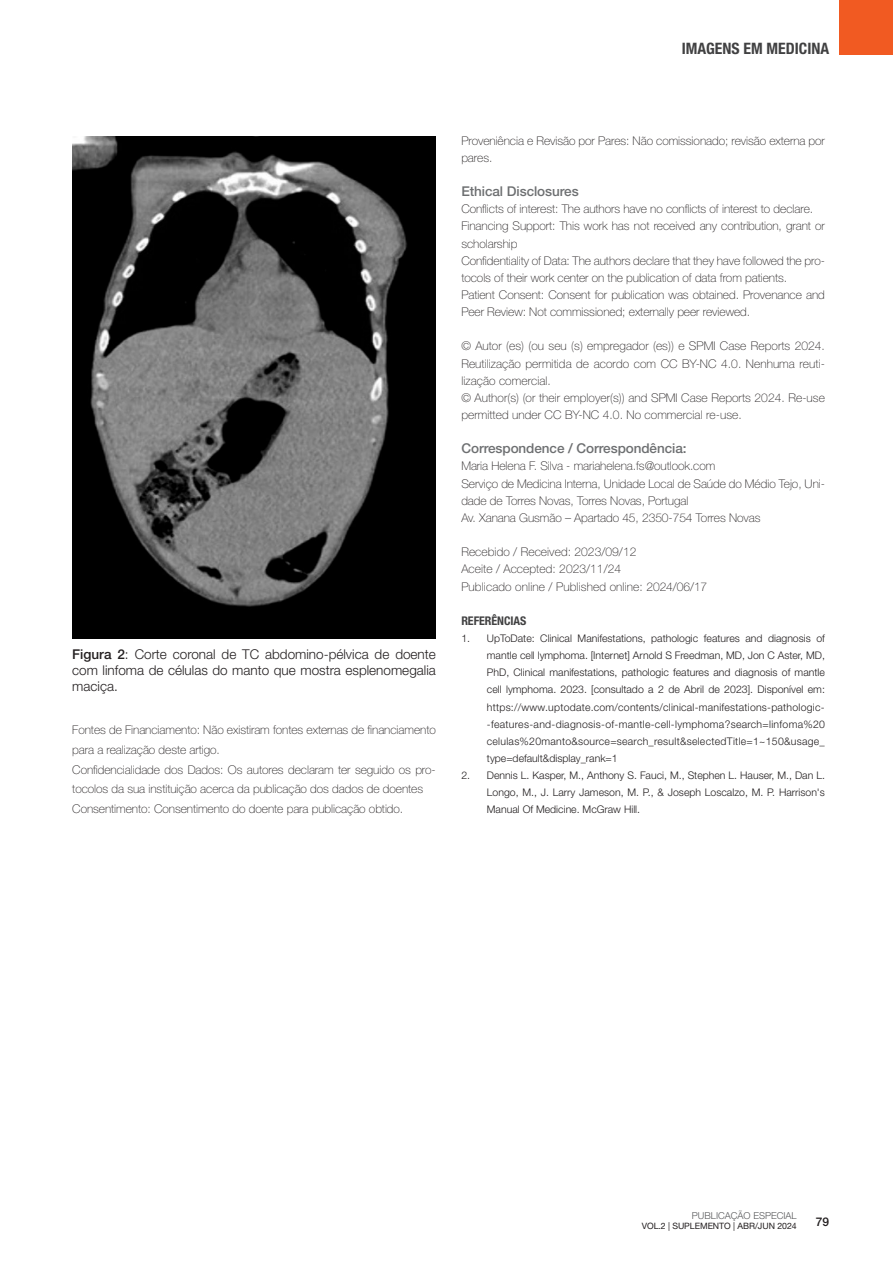
<style>
.page{position:relative;width:893px;height:1263px;background:#fff}
.page>*{position:absolute;margin:0;border:0;box-sizing:border-box;transform-origin:0 0}
.t1{font:700 condensed 15.75px "Helvetica Neue LT Std";color:#414142}
.t2{font:300 13.5px/16.2px "Helvetica Neue LT Std";color:#231f20;text-align:justify}
.t3{font:500 13.5px "Helvetica Neue LT Std";letter-spacing:-.005em;color:#6d6f71}
.t4{font:100 12px/17.1px "Helvetica Neue LT Std";letter-spacing:-.005em;color:#231f20}
.t5{font:700 condensed 12px "Helvetica Neue LT Std";letter-spacing:-.005em;color:#414142}
.t6{font:500 12px "Helvetica Neue LT Std";color:#231f20}
.t7{font:300 10.5px/17.1px "Helvetica Neue LT Std";color:#231f20;text-align:justify}
.t8{font:300 9.6px "Helvetica Neue LT Std";color:#58595b}
.t9{font:8.7px "Helvetica Neue LT Std";letter-spacing:-.005em;color:#231f20}
.s1{font-weight:500}
</style>
<div class="page">
<div style="left:838px;top:0;width:55px;height:55px;background:#f15a22"></div>
<img style="left:72px;top:136px;width:364px;height:502px">
<h1 class="t1" style="left:682px;top:39px;width:149px">IMAGENS EM MEDICINA</h1>
<p class="t2" style="left:72px;top:645px;width:365px"><span class="s1">Figura 2</span>: Corte coronal de TC abdomino-pélvica de doente com linfoma de células do manto que mostra esplenomegalia maciça.</p>
<p class="t4" style="left:72px;top:719px;width:365px;line-height:20px">Fontes de Financiamento: Não existiram fontes externas de financiamento para a realização deste artigo.<br>Confidencialidade dos Dados: Os autores declaram ter seguido os pro&shy;tocolos da sua instituição acerca da publicação dos dados de doentes Consentimento: Consentimento do doente para publicação obtido.</p>
<p class="t4" style="left:461px;top:132px;width:365px">Proveniência e Revisão por Pares: Não comissionado; revisão externa por pares.</p>
<p class="t3" style="left:461px;top:183px;width:119px">Ethical Disclosures</p>
<p class="t4" style="left:461px;top:200px;width:365px">Conflicts of interest: The authors have no conflicts of interest to declare.<br>Financing Support: This work has not received any contribution, grant or scholarship<br>Confidentiality of Data: The authors declare that they have followed the pro&shy;tocols of their work center on the publication of data from patients.<br>Patient Consent: Consent for publication was obtained. Provenance and Peer Review: Not commissioned; externally peer reviewed.</p>
<p class="t4" style="left:461px;top:338px;width:365px">© Autor (es) (ou seu (s) empregador (es)) e SPMI Case Reports 2024.<br>Reutilização permitida de acordo com CC BY-NC 4.0. Nenhuma reuti&shy;lização comercial.<br>© Author(s) (or their employer(s)) and SPMI Case Reports 2024. Re-use permitted under CC BY-NC 4.0. No commercial re-use.</p>
<p class="t3" style="left:461px;top:440px;width:227px">Correspondence / Correspondência:</p>
<p class="t4" style="left:461px;top:458px;width:365px">Maria Helena F. Silva - mariahelena.fs@outlook.com<br>Serviço de Medicina Interna, Unidade Local de Saúde do Médio Tejo, Uni&shy;dade de Torres Novas, Torres Novas, Portugal<br>Av. Xanana Gusmão – Apartado 45, 2350-754 Torres Novas</p>
<p class="t4" style="left:461px;top:543px;width:247px">Recebido / Received: 2023/09/12<br>Aceite / Accepted: 2023/11/24<br>Publicado online / Published online: 2024/06/17</p>
<p class="t5" style="left:461px;top:613px;width:66px">REFERÊNCIAS</p>
<p class="t7" style="left:487px;top:629px;width:340px;text-indent:-26px">1. UpToDate: Clinical Manifestations, pathologic features and diagnosis of mantle cell lymphoma. [Internet] Arnold S Freedman, MD, Jon C Aster, MD, PhD, Clinical manifestations, pathologic features and diagnosis of mantle cell lymphoma. 2023. [consultado a 2 de Abril de 2023]. Disponível em: https://www.uptodate.com/contents/clinical-manifestations-pathologic--features-and-diagnosis-of-mantle-cell-lymphoma?search=linfoma%20 celulas%20manto&amp;source=search_result&amp;selectedTitle=1~150&amp;usage_ type=default&amp;display_rank=1</p>
<p class="t7" style="left:487px;top:767px;width:340px;text-indent:-26px">2. Dennis L. Kasper, M., Anthony S. Fauci, M., Stephen L. Hauser, M., Dan L.<br>Longo, M., J. Larry Jameson, M. P., &amp; Joseph Loscalzo, M. P. Harrison's Manual Of Medicine. McGraw Hill.</p>
<p class="t8" style="left:692px;top:1209px;width:106px">PUBLICAÇÃO ESPECIAL</p>
<p class="t9" style="left:642px;top:1221px;width:156px">VOL.2 | SUPLEMENTO | ABR/JUN 2024</p>
<p class="t6" style="left:816px;top:1215px;width:15px">79</p>
</div>
